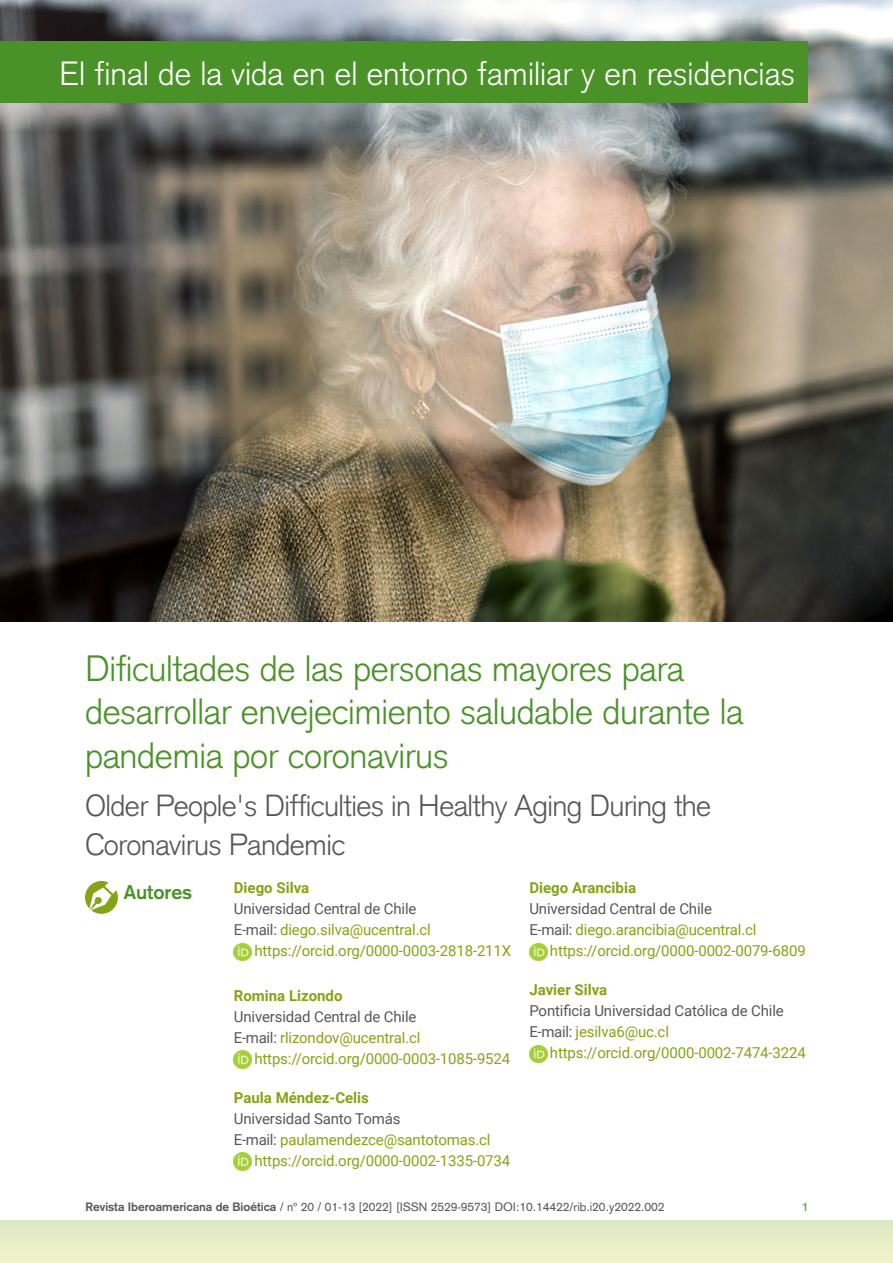
<style>
.page{position:relative;width:893px;height:1263px;background:#fff}
.page>*{position:absolute;margin:0;border:0;box-sizing:border-box;transform-origin:0 0}
.t1{font:300 36px/43.2px "Akzidenz Grotesk";letter-spacing:-.01em;color:#4a9228}
.t2{font:300 33px "Akzidenz Grotesk";color:#fff}
.t3{font:300 30px/39px "Akzidenz Grotesk";letter-spacing:-.02em;color:#575756}
.t4{font:700 19.5px "Akzidenz Grotesk";color:#4a9228}
._0_LUGAR{font:15px "Roboto";letter-spacing:-.01em;color:#86a315}
._0_LUGAR-2{font:15px "Roboto";letter-spacing:-.01em;color:#575756}
._0_AUTOR{font:700 15px "Roboto";color:#86a315}
.t5{font:12px "Akzidenz Grotesk";color:#575756}
.t6{font:700 12px "Akzidenz Grotesk";color:#74a54c}
.s1{color:#575756}
.s2{font-weight:700}
</style>
<div class="page">
<div style="left:0;top:1220px;width:893px;height:43px;background:#e7edc8"></div>
<img style="left:234px;top:943px;width:18px;height:18px">
<img style="left:234px;top:1050px;width:18px;height:18px">
<img style="left:234px;top:1152px;width:18px;height:18px">
<img style="left:529px;top:943px;width:18px;height:18px">
<img style="left:529px;top:1045px;width:18px;height:18px">
<img style="left:0;top:0;width:893px;height:621px">
<div style="left:85px;top:881px;width:33px;height:33px;background:#86a315;border-radius:50%"></div>
<svg style="left:89px;top:882px;width:28px;height:29px"></svg>
<div style="left:0;top:41px;width:808px;height:62px;background:#4a9228"></div>
<p class="t2" style="left:60px;top:54px;width:737px">El final de la vida en el entorno familiar y en residencias</p>
<p class="t1" style="left:85px;top:647px;width:660px">Dificultades de las personas mayores para desarrollar envejecimiento saludable durante la pandemia por coronavirus</p>
<p class="t3" style="left:85px;top:786px;width:628px">Older People's Difficulties in Healthy Aging During the<br>Coronavirus Pandemic</p>
<p class="t4" style="left:124px;top:881px;width:70px">Autores</p>
<p class="_0_AUTOR" style="left:234px;top:877px;width:77px">Diego Silva</p>
<p class="_0_LUGAR-2" style="left:234px;top:898px;width:184px">Universidad Central de Chile</p>
<p class="_0_LUGAR" style="left:234px;top:919px;width:198px"><span class="s1">E-mail:</span> diego.silva@ucentral.cl</p>
<p class="_0_LUGAR" style="left:254px;top:940px;width:258px">https://orcid.org/0000-0003-2818-211X</p>
<p class="_0_AUTOR" style="left:234px;top:985px;width:110px">Romina Lizondo</p>
<p class="_0_LUGAR-2" style="left:234px;top:1006px;width:184px">Universidad Central de Chile</p>
<p class="_0_LUGAR" style="left:234px;top:1027px;width:188px"><span class="s1">E-mail:</span> rlizondov@ucentral.cl</p>
<p class="_0_LUGAR" style="left:254px;top:1048px;width:257px">https://orcid.org/0000-0003-1085-9524</p>
<p class="_0_AUTOR" style="left:234px;top:1087px;width:137px">Paula Méndez-Celis</p>
<p class="_0_LUGAR-2" style="left:234px;top:1108px;width:168px">Universidad Santo Tomás</p>
<p class="_0_LUGAR" style="left:234px;top:1129px;width:258px"><span class="s1">E-mail:</span> paulamendezce@santotomas.cl</p>
<p class="_0_LUGAR" style="left:254px;top:1150px;width:257px">https://orcid.org/0000-0002-1335-0734</p>
<p class="_0_AUTOR" style="left:529px;top:877px;width:108px">Diego Arancibia</p>
<p class="_0_LUGAR-2" style="left:529px;top:898px;width:184px">Universidad Central de Chile</p>
<p class="_0_LUGAR" style="left:529px;top:919px;width:229px"><span class="s1">E-mail:</span> diego.arancibia@ucentral.cl</p>
<p class="_0_LUGAR" style="left:550px;top:940px;width:257px">https://orcid.org/0000-0002-0079-6809</p>
<p class="_0_AUTOR" style="left:529px;top:979px;width:79px">Javier Silva</p>
<p class="_0_LUGAR-2" style="left:529px;top:1000px;width:256px">Pontificia Universidad Católica de Chile</p>
<p class="_0_LUGAR" style="left:529px;top:1021px;width:141px"><span class="s1">E-mail:</span> jesilva6@uc.cl</p>
<p class="_0_LUGAR" style="left:550px;top:1042px;width:257px">https://orcid.org/0000-0002-7474-3224</p>
<p class="t5" style="left:86px;top:1199px;width:580px"><span class="s2">Revista Iberoamericana de Bioética</span> / nº 20 / 01-13 [2022] [ISSN 2529-9573] DOI:10.14422/rib.i20.y2022.002</p>
<p class="t6" style="left:802px;top:1199px;width:8px">1</p>
</div>
